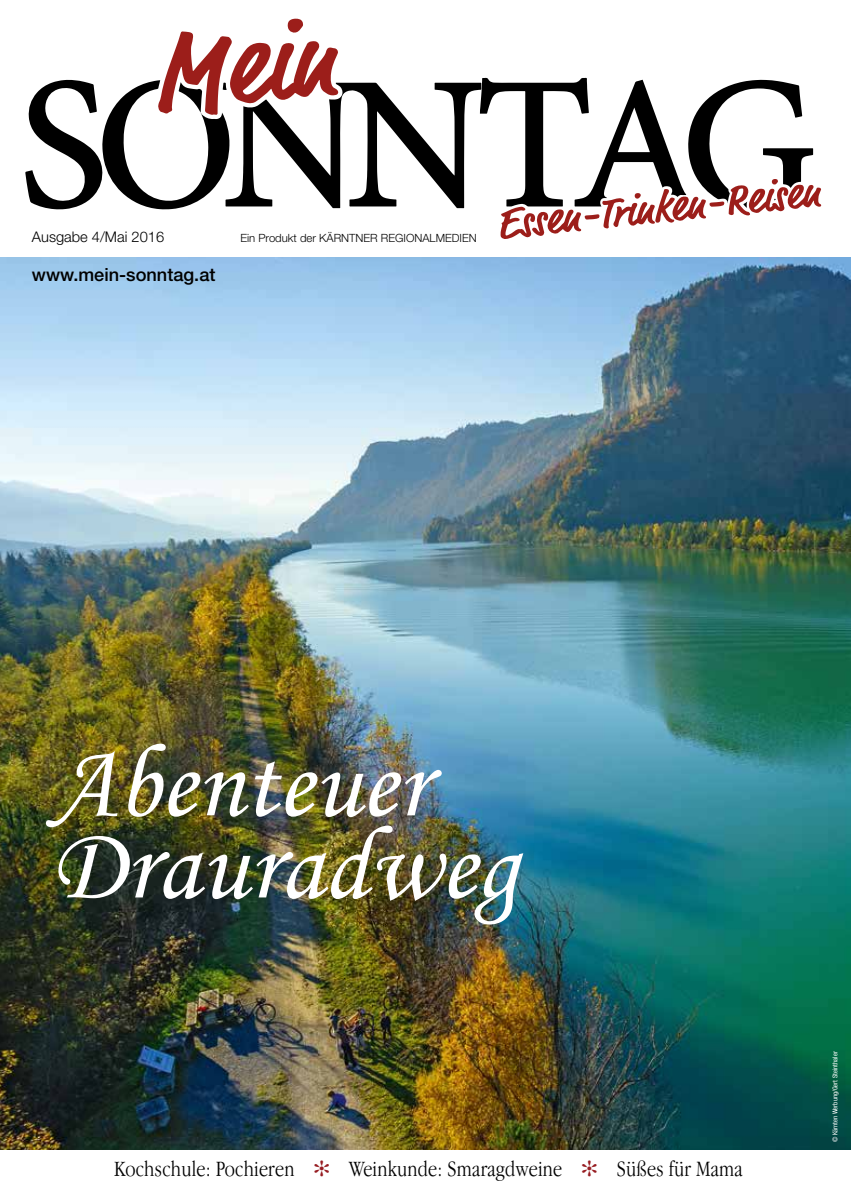
<style>
.page{position:relative;width:851px;height:1191px;background:#fff}
.page>*{position:absolute;margin:0;border:0;box-sizing:border-box;transform-origin:0 0}
.t1{font:104.55px/82.1px "Monotype Corsiva";color:#fff}
.t2{font:300 22.65px "Apple Garamond";letter-spacing:.01em;color:#000}
.t3{font:500 18.15px "Helvetica Neue LT Std";color:#000}
.t4{font:300 14.7px "Helvetica Neue LT Std";color:#000}
.t5{font:300 11.4px "Helvetica Neue LT Std";color:#000}
.t6{font:condensed 6.75px "Helvetica Neue LT Std";color:#fff}
.s1{color:#971d22}
</style>
<div class="page">
<img style="left:0;top:257px;width:850px;height:893px">
<svg style="left:25px;top:19px;width:796px;height:220px"></svg>
<p class="t4" style="left:32px;top:228px;width:134px">AUSGABE 4/MAI 2016</p>
<p class="t5" style="left:240px;top:231px;width:238px">EIN PRODUKT DER KÄRNTNER REGIONALMEDIEN</p>
<p class="t3" style="left:32px;top:264px;width:185px">www.mein-sonntag.at</p>
<p class="t1" style="left:51px;top:742px;width:468px">Abenteuer<br>Drauradweg</p>
<p class="t2" style="left:114px;top:1155px;width:630px">Kochschule: Pochieren <span class="s1">✻</span> Weinkunde: Smaragdweine <span class="s1">✻</span> Süßes für Mama</p>
<p class="t6" style="left:830px;top:1142px;width:92px;rotate:-90deg">© Kärnten Werbung/Gert Steinthaler</p>
</div>
